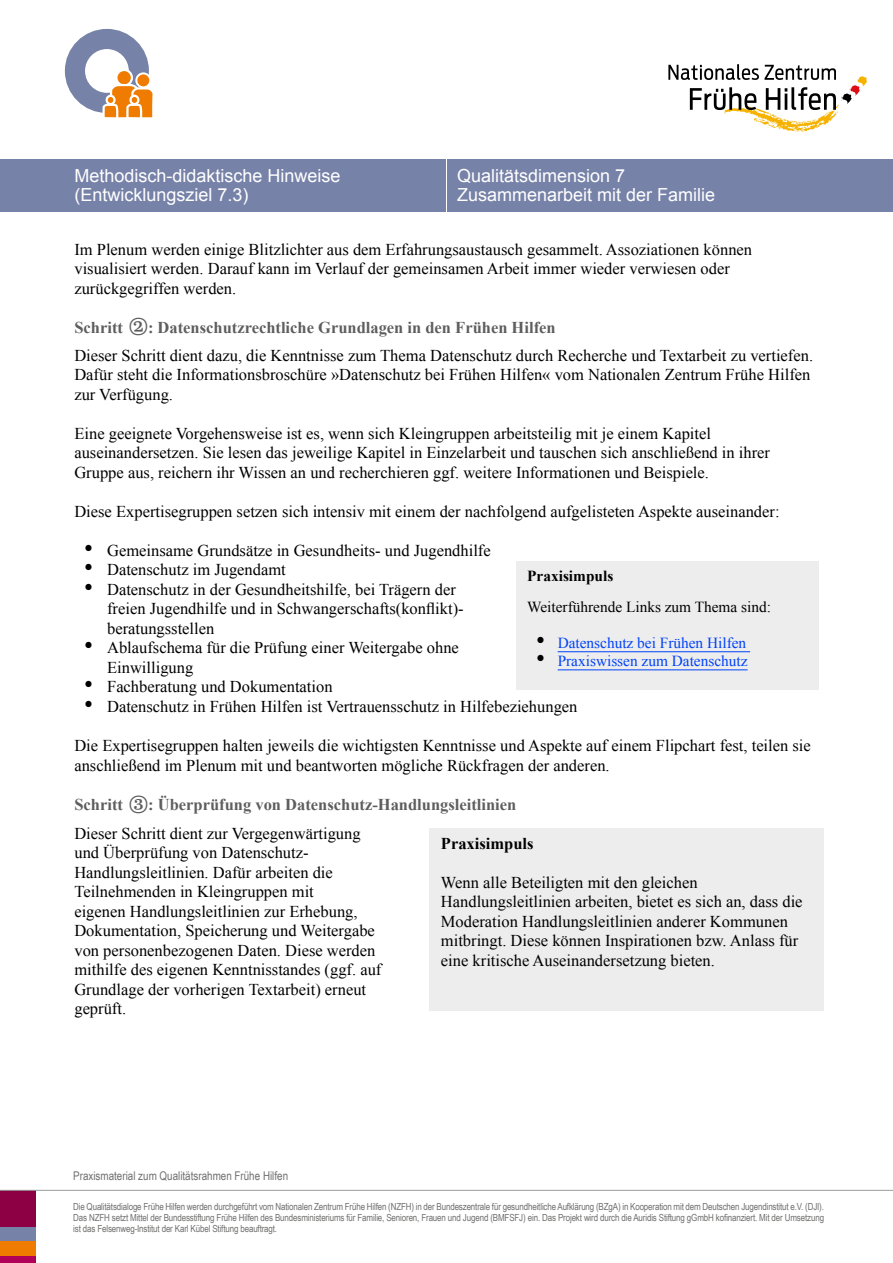
<style>
.page{position:relative;width:893px;height:1263px;background:#fff}
.page>*{position:absolute;margin:0;border:0;box-sizing:border-box;transform-origin:0 0}
.t1{font:18px/19.5px "Arial";color:#fff}
.p_Fließtext{font:16.5px/19.5px "Times New Roman";color:#000}
.p_Praxisimpuls-FT_Positionsrahmen{font:16.5px/19.5px "Times New Roman";color:#000}
.p_Fließtext-2{font:700 16.5px "Times New Roman";color:#5e5e5e}
.p_Praxisimpuls-FT_Positionsrahmen-2{font:700 16.5px "Times New Roman";color:#000}
.t2{font:15.3px "Times New Roman";color:#0042fa}
.p_Praxisimpuls-FT_Positionsrahmen-3{font:15.3px "Times New Roman";color:#000}
.p_Praxisimpuls-FT_Positionsrahmen-4{font:700 15.3px "Times New Roman";color:#000}
.t3{font:12px "Arial Narrow";color:#6f6f6e}
.t4{font:9.75px/11.2px "Arial Narrow";letter-spacing:-.015em;color:#6f6f6e;text-align:justify}
.s1{font-family:"Abril Text Lt";font-weight:400;font-size:28.2px}
.s2{color:#000}
.s3{font-family:"Abril Text Lt";font-weight:400;font-size:28.5px}
</style>
<div class="page">
<div style="left:0;top:1255px;width:35px;height:8px;background:#b10057"></div>
<div style="left:0;top:1191px;width:35px;height:36px;background:#8d0044"></div>
<div style="left:0;top:1227px;width:35px;height:14px;background:#7782a8"></div>
<div style="left:0;top:1241px;width:35px;height:14px;background:#ef7c00"></div>
<div style="left:0;top:159px;width:893px;height:53px;background:#7782a8"></div>
<hr style="left:446px;top:147px;width:1px;height:74px;background:#fff">
<hr style="left:0;top:1190px;width:893px;height:1px;background:#9c9d9d">
<svg style="left:668px;top:64px;width:199px;height:68px"></svg>
<div style="left:65px;top:29px;width:84px;height:84px;border:20px solid #7682a7;border-radius:50%"></div>
<div style="left:116px;top:70px;width:16px;height:15px;background:#ef7c00;border-radius:50%"></div>
<div style="left:115px;top:69px;width:18px;height:18px;border:2px solid #fff;border-radius:50%"></div>
<div style="left:136px;top:73px;width:14px;height:14px;background:#ef7c00;border-radius:50%"></div>
<div style="left:135px;top:72px;width:16px;height:16px;border:2px solid #fff;border-radius:50%"></div>
<svg style="left:101px;top:82px;width:52px;height:36px"></svg>
<div style="left:516px;top:561px;width:303px;height:129px;background:#ededed"></div>
<hr style="left:558px;top:651px;width:192px;height:1px;background:#0042fa">
<hr style="left:558px;top:669px;width:189px;height:1px;background:#0042fa">
<div style="left:429px;top:828px;width:394px;height:182px;background:#ededed"></div>
<p class="t1" style="left:74px;top:166px;width:268px">Methodisch-didaktische Hinweise (Entwicklungsziel 7.3)</p>
<p class="t1" style="left:457px;top:166px;width:260px">Qualitätsdimension 7<br>Zusammenarbeit mit der Familie</p>
<p class="p_Fließtext" style="left:74px;top:239px;width:679px">Im Plenum werden einige Blitzlichter aus dem Erfahrungsaustausch gesammelt. Assoziationen können visualisiert werden. Darauf kann im Verlauf der gemeinsamen Arbeit immer wieder verwiesen oder zurückgegriffen werden.</p>
<h3 class="p_Fließtext-2" style="left:74px;top:316px;width:483px">Schritt <span class="s1">2</span>: Datenschutzrechtliche Grundlagen in den Frühen Hilfen</h3>
<p class="p_Fließtext" style="left:74px;top:345px;width:740px">Dieser Schritt dient dazu, die Kenntnisse zum Thema Datenschutz durch Recherche und Textarbeit zu vertiefen.<br>Dafür steht die Informationsbroschüre »Datenschutz bei Frühen Hilfen« vom Nationalen Zentrum Frühe Hilfen zur Verfügung.</p>
<p class="p_Fließtext" style="left:74px;top:423px;width:697px">Eine geeignete Vorgehensweise ist es, wenn sich Kleingruppen arbeitsteilig mit je einem Kapitel auseinandersetzen. Sie lesen das jeweilige Kapitel in Einzelarbeit und tauschen sich anschließend in ihrer<br>Gruppe aus, reichern ihr Wissen an und recherchieren ggf. weitere Informationen und Beispiele.</p>
<p class="p_Fließtext" style="left:74px;top:501px;width:707px">Diese Expertisegruppen setzen sich intensiv mit einem der nachfolgend aufgelisteten Aspekte auseinander:</p>
<p class="p_Fließtext" style="left:84px;top:540px;width:408px">• Gemeinsame Grundsätze in Gesundheits- und Jugendhilfe</p>
<p class="p_Fließtext" style="left:84px;top:560px;width:204px">• Datenschutz im Jugendamt</p>
<p class="p_Fließtext" style="left:107px;top:579px;width:358px;text-indent:-23px">• Datenschutz in der Gesundheitshilfe, bei Trägern der freien Jugendhilfe und in Schwangerschafts(konflikt)- beratungsstellen</p>
<p class="p_Fließtext" style="left:107px;top:638px;width:353px;text-indent:-23px">• Ablaufschema für die Prüfung einer Weitergabe ohne<br>Einwilligung</p>
<p class="p_Fließtext" style="left:84px;top:677px;width:250px">• Fachberatung und Dokumentation</p>
<p class="p_Fließtext" style="left:84px;top:696px;width:495px">• Datenschutz in Frühen Hilfen ist Vertrauensschutz in Hilfebeziehungen</p>
<p class="p_Praxisimpuls-FT_Positionsrahmen-4" style="left:527px;top:565px;width:88px">Praxisimpuls</p>
<p class="p_Praxisimpuls-FT_Positionsrahmen-3" style="left:527px;top:596px;width:245px">Weiterführende Links zum Thema sind:</p>
<p class="t2" style="left:536px;top:632px;width:212px"><span class="s2">•</span> Datenschutz bei Frühen Hilfen</p>
<p class="t2" style="left:536px;top:650px;width:213px"><span class="s2">•</span> Praxiswissen zum Datenschutz</p>
<p class="p_Fließtext" style="left:74px;top:735px;width:738px">Die Expertisegruppen halten jeweils die wichtigsten Kenntnisse und Aspekte auf einem Flipchart fest, teilen sie anschließend im Plenum mit und beantworten mögliche Rückfragen der anderen.</p>
<p class="p_Fließtext-2" style="left:74px;top:793px;width:443px">Schritt <span class="s3">3</span>: Überprüfung von Datenschutz-Handlungsleitlinien</p>
<p class="p_Praxisimpuls-FT_Positionsrahmen-2" style="left:441px;top:832px;width:94px">Praxisimpuls</p>
<p class="p_Praxisimpuls-FT_Positionsrahmen" style="left:441px;top:872px;width:363px">Wenn alle Beteiligten mit den gleichen Handlungsleitlinien arbeiten, bietet es sich an, dass die Moderation Handlungsleitlinien anderer Kommunen mitbringt. Diese können Inspirationen bzw. Anlass für eine kritische Auseinandersetzung bieten.</p>
<p class="p_Fließtext" style="left:74px;top:823px;width:309px">Dieser Schritt dient zur Vergegenwärtigung und Überprüfung von Datenschutz-Handlungsleitlinien. Dafür arbeiten die Teilnehmenden in Kleingruppen mit<br>eigenen Handlungsleitlinien zur Erhebung, Dokumentation, Speicherung und Weitergabe von personenbezogenen Daten. Diese werden mithilfe des eigenen Kenntnisstandes (ggf. auf Grundlage der vorherigen Textarbeit) erneut geprüft.</p>
<p class="t3" style="left:73px;top:1166px;width:216px">Praxismaterial zum Qualitätsrahmen Frühe Hilfen</p>
<p class="t4" style="left:73px;top:1200px;width:752px">Die Qualitätsdialoge Frühe Hilfen werden durchgeführt vom Nationalen Zentrum Frühe Hilfen (NZFH) in der Bundeszentrale für gesundheitliche Aufklärung (BZgA) in Kooperation mit dem Deutschen Jugendinstitut e.V. (DJI).<br>Das NZFH setzt Mittel der Bundesstiftung Frühe Hilfen des Bundesministeriums für Familie, Senioren, Frauen und Jugend (BMFSFJ) ein. Das Projekt wird durch die Auridis Stiftung gGmbH kofinanziert. Mit der Umsetzung ist das Felsenweg-Institut der Karl Kübel Stiftung beauftragt.</p>
</div>
